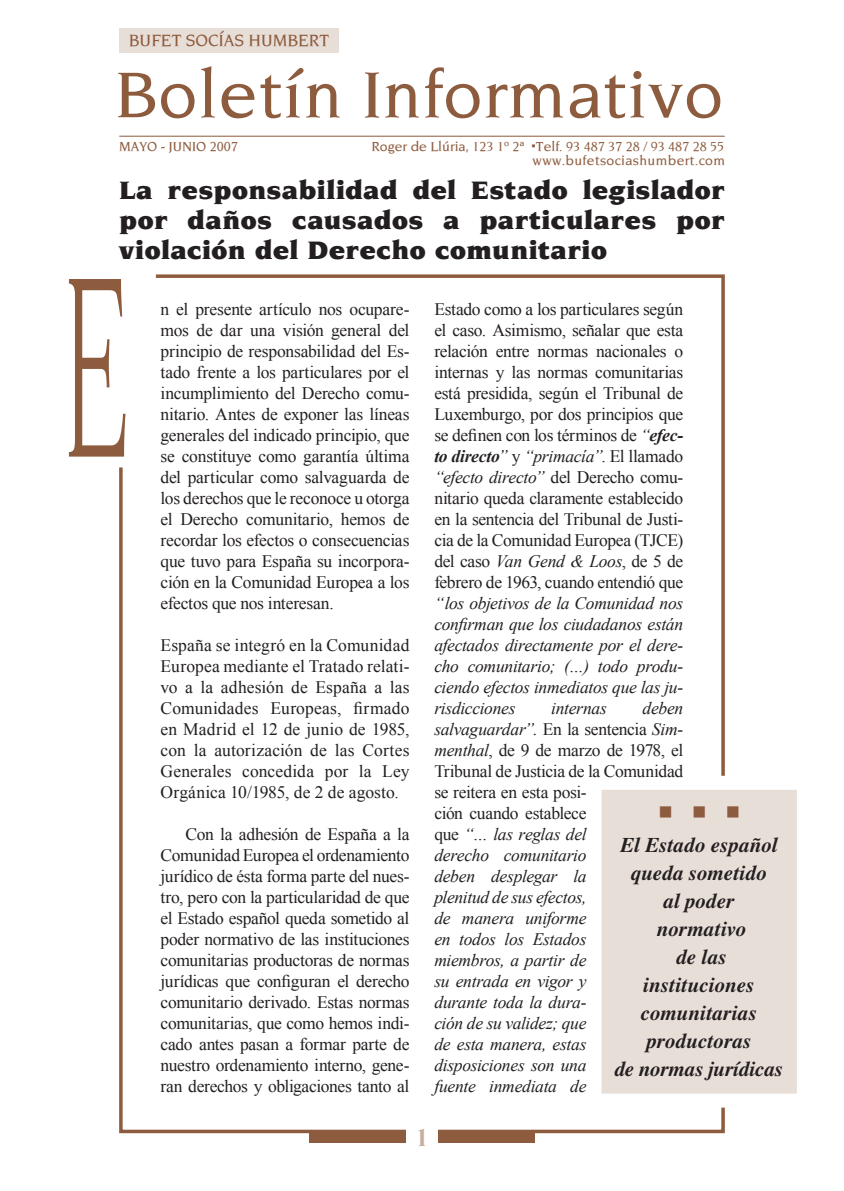
<style>
.page{position:relative;width:844px;height:1191px;background:#fff}
.page>*{position:absolute;margin:0;border:0;box-sizing:border-box;transform-origin:0 0}
.t1{font:280px "Novarese";color:#8d5b3e;scale:.4 1}
.t2{font:500 70px "Novarese";letter-spacing:.015em;color:#8d5b3e}
.t3{font:900 27.12px/29.8px "Novarese";letter-spacing:.01em;color:#231f20;text-align:justify}
.t4{font:700 26.25px "Novarese";color:#c6ad9e}
.t5{font:italic 700 21px/28px "Times";letter-spacing:.005em;color:#231f20;text-align:center}
.t6{font:19.25px "Wingdings";color:#8d5b3e}
.t7{font:17.5px/21px "Times New Roman";letter-spacing:-.015em;color:#231f20;text-align:justify}
.t8{font:italic 17.5px/21px "Times New Roman";letter-spacing:-.015em;color:#231f20;text-align:justify}
.t9{font:500 17.5px "Novarese";color:#8d5b3e}
.t10{font:500 14px/14px "Novarese";color:#8d5b3e;text-align:right}
.s1{font-family:"Arial";font-weight:900}
.s2{font-style:italic}
.s3{font-weight:700;font-style:italic}
.s4{font-style:normal}
</style>
<div class="page">
<div style="left:119px;top:28px;width:220px;height:24px;background:#e8ded8"></div>
<hr style="left:119px;top:136px;width:605px;height:1px;background:#8d5b3e">
<div style="left:119px;top:274px;width:605px;height:859px;border:4px solid #8d5b3e"></div>
<div style="left:309px;top:1129px;width:225px;height:13px;background:#8d5b3e"></div>
<div style="left:406px;top:1126px;width:31px;height:34px;background:#fff"></div>
<div style="left:33px;top:266px;width:122px;height:200px;background:#fff"></div>
<div style="left:594px;top:782px;width:209px;height:318px;background:#e8ded8"></div>
<div style="left:587px;top:775px;width:223px;height:332px;border:14px solid #fff"></div>
<p class="t9" style="left:129px;top:31px;width:202px">BUFET SOCÍAS HUMBERT</p>
<h2 class="t2" style="left:114px;top:56px;width:610px">Boletín Informativo</h2>
<p class="t10" style="left:119px;top:140px;width:120px">MAYO - JUNIO 2007</p>
<p class="t10" style="left:371px;top:140px;width:355px">Roger de Llúria, 123 1º 2ª <span class="s1">·</span> Telf. 93 487 37 28 / 93 487 28 55 www.bufetsociashumbert.com</p>
<h3 class="t3" style="left:119px;top:175px;width:607px">La responsabilidad del Estado legislador por daños causados a particulares por violación del Derecho comunitario</h3>
<h1 class="t1" style="left:62px;top:214px;width:173px">E</h1>
<p class="t7" style="left:160px;top:298px;width:250px">n el presente artículo nos ocupare&shy;mos de dar una visión general del principio de responsabilidad del Es&shy;tado frente a los particulares por el incumplimiento del Derecho comu&shy;nitario. Antes de exponer las líneas generales del indicado principio, que se constituye como garantía última del particular como salvaguarda de los derechos que le reconoce u otorga el Derecho comunitario, hemos de recordar los efectos o consecuencias que tuvo para España su incorpora&shy;ción en la Comunidad Europea a los efectos que nos interesan.</p>
<p class="t7" style="left:160px;top:634px;width:250px">España se integró en la Comunidad Europea mediante el Tratado relati&shy;vo a la adhesión de España a las Comunidades Europeas, firmado en Madrid el 12 de junio de 1985, con la autorización de las Cortes Generales concedida por la Ley Orgánica 10/1985, de 2 de agosto.</p>
<p class="t7" style="left:160px;top:823px;width:250px;text-indent:25px">Con la adhesión de España a la Comunidad Europea el ordenamiento jurídico de ésta forma parte del nues&shy;tro, pero con la particularidad de que el Estado español queda sometido al poder normativo de las instituciones comunitarias productoras de normas jurídicas que configuran el derecho comunitario derivado. Estas normas comunitarias, que como hemos indi&shy;cado antes pasan a formar parte de nuestro ordenamiento interno, gene&shy;ran derechos y obligaciones tanto al</p>
<p class="t7" style="left:434px;top:298px;width:250px">Estado como a los particulares según el caso. Asimismo, señalar que esta relación entre normas nacionales o internas y las normas comunitarias está presidida, según el Tribunal de Luxemburgo, por dos principios que se definen con los términos de <span class="s2">“</span><span class="s3">efec&shy;to directo</span><span class="s2">”</span> y <span class="s2">“primacía”</span>. El llamado <span class="s2">“efecto directo”</span> del Derecho comu&shy;nitario queda claramente establecido en la sentencia del Tribunal de Justi&shy;cia de la Comunidad Europea (TJCE) del caso <span class="s2">Van Gend &amp; Loos</span>, de 5 de febrero de 1963, cuando entendió que</p>
<p class="t8" style="left:434px;top:592px;width:250px">“los objetivos de la Comunidad nos confirman que los ciudadanos están afectados directamente por el dere&shy;cho comunitario; (…) todo produ&shy;ciendo efectos inmediatos que las ju&shy;risdicciones</p>
<p class="t8" style="left:434px;top:697px;width:250px;text-align:left;text-indent:208px">deben salvaguardar”. <span class="s4">En la sentencia</span> Sim&shy;menthal<span class="s4">, de 9 de marzo de 1978, el<br>Tribunal de Justicia de la Comunidad se reitera en esta posi-<br>ción cuando establece<br>que</span> “… las reglas del<br>derecho comunitario<br>deben desplegar la<br>plenitud de sus efectos,<br>de manera uniforme<br>en todos los Estados<br>miembros, a partir de<br>su entrada en vigor y<br>durante toda la dura-<br>ción de su validez; que<br>de esta manera, estas<br>disposiciones son una<br>fuente inmediata de</p>
<p class="t8" style="left:551px;top:697px;width:57px">internas</p>
<p class="t6" style="left:658px;top:802px;width:83px">■ ■ ■</p>
<p class="t5" style="left:615px;top:830px;width:170px">El Estado español queda sometido<br>al poder<br>normativo<br>de las<br>instituciones comunitarias productoras<br>de normas jurídicas</p>
<h3 class="t4" style="left:414px;top:1123px;width:16px">1</h3>
</div>
